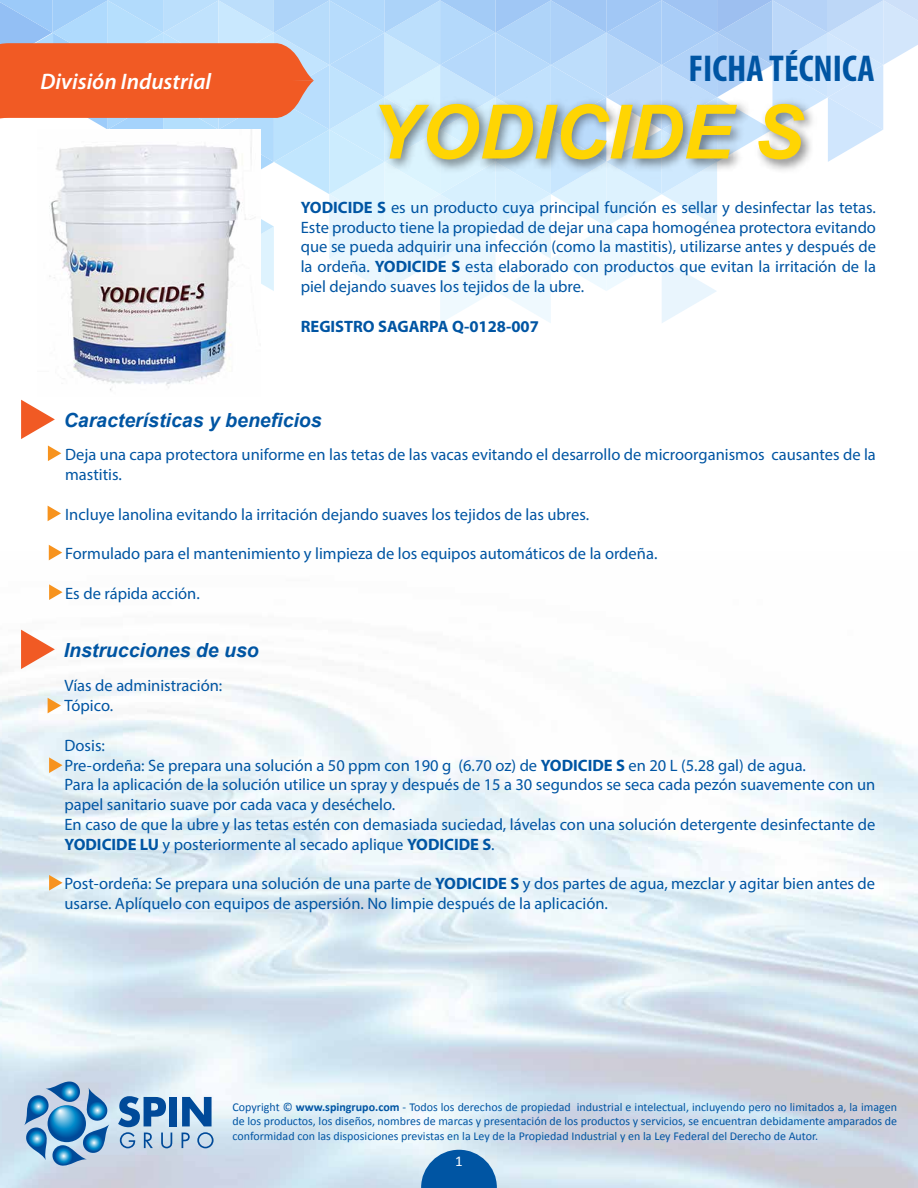
<style>
.page{position:relative;width:918px;height:1188px;background:#fff}
.page>*{position:absolute;margin:0;border:0;box-sizing:border-box;transform-origin:0 0}
.t1{font:italic 700 75px "Arial";color:#ffd503}
.t2{font:700 condensed 37.5px "Myriad Pro";color:#0055a3}
.t3{font:italic 600 22.5px "Myriad Pro";color:#fff}
.t4{font:italic 700 19.5px "Arial";color:#0055a3}
.t5{font:16.5px/19.8px "Myriad Pro";color:#0055a3}
.t6{font:700 16.5px "Myriad Pro";color:#0055a3}
.t7{font:15px "Calibri";color:#fff}
.t8{font:12px/14.4px "Calibri";color:#0055a3;text-align:justify}
.s1{font-weight:700}
</style>
<div class="page">
<img style="left:0;top:552px;width:918px;height:636px">
<svg style="left:421px;top:1150px;width:76px;height:38px;background:#2f75b4"></svg>
<div style="left:169px;top:1097px;width:8px;height:29px;background:#004a99"></div>
<svg style="left:182px;top:1097px;width:30px;height:29px"></svg>
<svg style="left:118px;top:1096px;width:54px;height:52px;background:#7da5cc"></svg>
<svg style="left:182px;top:1133px;width:8px;height:15px"></svg>
<svg style="left:197px;top:1132px;width:17px;height:16px"></svg>
<svg style="left:24px;top:1082px;width:85px;height:84px;background:#70a5ce"></svg>
<svg style="left:0;top:0;width:918px;height:323px"></svg>
<img style="left:361px;top:85px;width:463px;height:121px">
<svg style="left:21px;top:400px;width:34px;height:39px"></svg>
<svg style="left:48px;top:446px;width:13px;height:15px"></svg>
<svg style="left:48px;top:506px;width:13px;height:15px"></svg>
<svg style="left:49px;top:545px;width:13px;height:15px"></svg>
<svg style="left:21px;top:630px;width:34px;height:39px"></svg>
<svg style="left:49px;top:584px;width:13px;height:16px"></svg>
<svg style="left:48px;top:698px;width:13px;height:15px"></svg>
<svg style="left:49px;top:757px;width:13px;height:16px"></svg>
<svg style="left:49px;top:875px;width:13px;height:16px"></svg>
<img style="left:38px;top:130px;width:223px;height:261px">
<h3 class="t3" style="left:40px;top:67px;width:172px">División Industrial</h3>
<h2 class="t2" style="left:688px;top:45px;width:188px">FICHA TÉCNICA</h2>
<h1 class="t1" style="left:370px;top:84px;width:435px">YODICIDE S</h1>
<p class="t5" style="left:301px;top:197px;width:577px;text-align:justify"><span class="s1">YODICIDE S</span> es un producto cuya principal función es sellar y desinfectar las tetas.<br>Este producto tiene la propiedad de dejar una capa homogénea protectora evitando que se pueda adquirir una infección (como la mastitis), utilizarse antes y después de la ordeña. <span class="s1">YODICIDE S</span> esta elaborado con productos que evitan la irritación de la piel dejando suaves los tejidos de la ubre.</p>
<p class="t6" style="left:301px;top:315px;width:240px">REGISTRO SAGARPA Q-0128-007</p>
<p class="t4" style="left:64px;top:407px;width:259px">Características y beneficios</p>
<p class="t5" style="left:65px;top:445px;width:812px">Deja una capa protectora uniforme en las tetas de las vacas evitando el desarrollo de microorganismos causantes de la mastitis.</p>
<p class="t5" style="left:65px;top:504px;width:525px">Incluye lanolina evitando la irritación dejando suaves los tejidos de las ubres.</p>
<p class="t5" style="left:65px;top:544px;width:594px">Formulado para el mantenimiento y limpieza de los equipos automáticos de la ordeña.</p>
<p class="t5" style="left:65px;top:583px;width:136px">Es de rápida acción.</p>
<p class="t4" style="left:64px;top:637px;width:197px">Instrucciones de uso</p>
<p class="t5" style="left:64px;top:676px;width:159px">Vías de administración:<br>Tópico.</p>
<p class="t5" style="left:64px;top:735px;width:812px">Dosis:<br>Pre-ordeña: Se prepara una solución a 50 ppm con 190 g (6.70 oz) de <span class="s1">YODICIDE S</span> en 20 L (5.28 gal) de agua.<br>Para la aplicación de la solución utilice un spray y después de 15 a 30 segundos se seca cada pezón suavemente con un papel sanitario suave por cada vaca y deséchelo.<br>En caso de que la ubre y las tetas estén con demasiada suciedad, lávelas con una solución detergente desinfectante de <span class="s1">YODICIDE LU</span> y posteriormente al secado aplique <span class="s1">YODICIDE S</span>.</p>
<p class="t5" style="left:64px;top:874px;width:812px">Post-ordeña: Se prepara una solución de una parte de <span class="s1">YODICIDE S</span> y dos partes de agua, mezclar y agitar bien antes de usarse. Aplíquelo con equipos de aspersión. No limpie después de la aplicación.</p>
<p class="t8" style="left:232px;top:1099px;width:666px">Copyright © <span class="s1">www.spingrupo.com</span> - Todos los derechos de propiedad industrial e intelectual, incluyendo pero no limitados a, la imagen de los productos, los diseños, nombres de marcas y presentación de los productos y servicios, se encuentran debidamente amparados de conformidad con las disposiciones previstas en la Ley de la Propiedad Industrial y en la Ley Federal del Derecho de Autor.</p>
<p class="t7" style="left:455px;top:1151px;width:9px">1</p>
</div>
